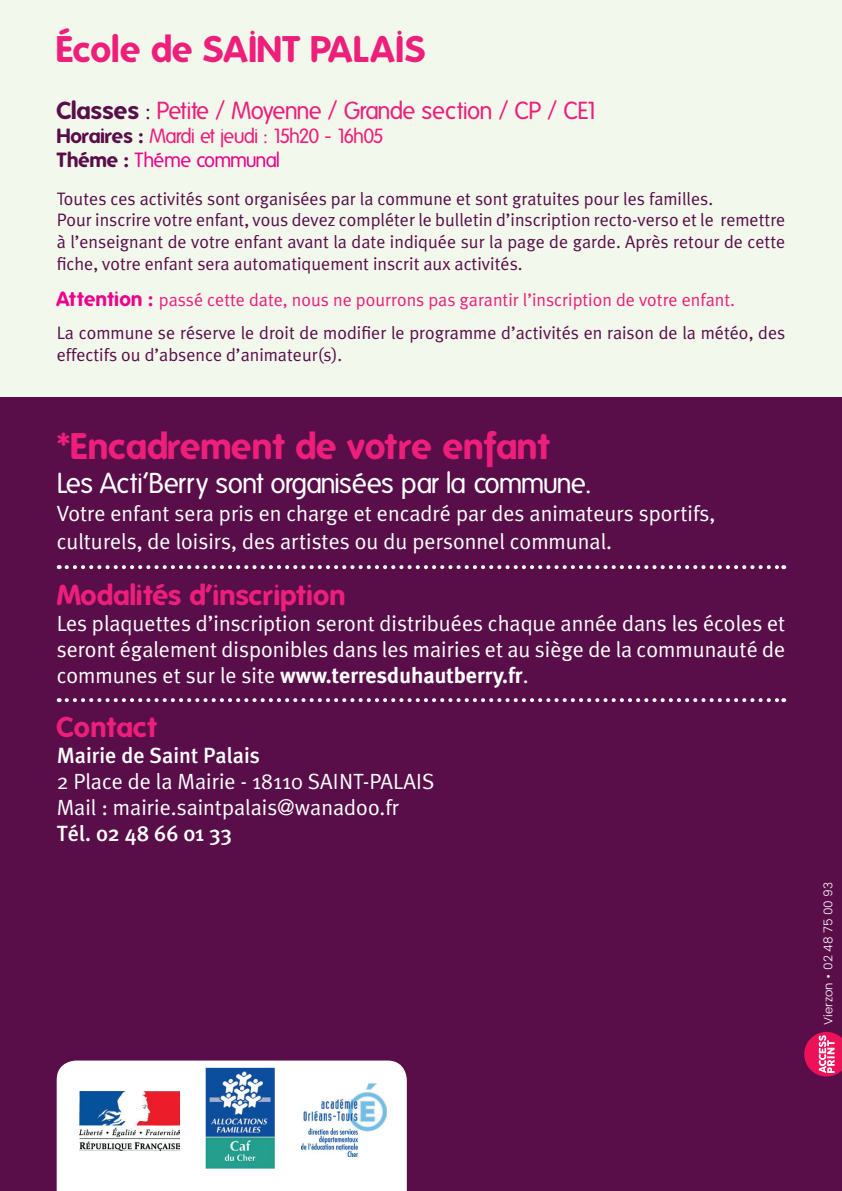
<style>
.page{position:relative;width:842px;height:1191px;background:#fff}
.page>*{position:absolute;margin:0;border:0;box-sizing:border-box;transform-origin:0 0}
.t1{font:700 36px "Folks";color:#ee1e7b}
.t2{font:28px "Folks";letter-spacing:-.035em;color:#fff}
.t3{font:700 28px "Folks";color:#ee1e7b}
.t4{font:24px "Folks";letter-spacing:-.035em;color:#ee1e7b}
.t5{font:22px/26px "Meta Plus Normal";color:#fff}
.t6{font:700 22px "Meta Plus";color:#fff}
.t7{font:500 22px "Meta Plus";color:#fff}
.t8{font:20px/24px "Folks";letter-spacing:-.055em;color:#ee1e7b}
.t9{font:18px/21.6px "Meta Plus Normal";color:#590e4a}
.t10{font:300 12px "Poppins";color:#fff}
.s1{font-weight:700;color:#590e4a}
.s2{color:#590e4a}
.s3{color:#ed028c}
.s4{font-family:"Folks";font-weight:700;font-size:20px;color:#ed028c}
.s5{color:#ee1e7b}
.s6{font-family:"Meta Plus Normal";font-weight:400}
</style>
<div class="page">
<div style="left:0;top:0;width:842px;height:567px;background:#f3f8ec"></div>
<div style="left:0;top:397px;width:842px;height:794px;background:#590e4a"></div>
<svg style="left:67px;top:565px;width:717px;height:4px"></svg>
<svg style="left:67px;top:698px;width:717px;height:4px"></svg>
<svg style="left:804px;top:1032px;width:38px;height:44px;background:#d83971"></svg>
<div style="left:57px;top:1060px;width:350px;height:131px;background:#fff"></div>
<img style="left:205px;top:1067px;width:70px;height:101px">
<img style="left:301px;top:1083px;width:85px;height:73px">
<img style="left:79px;top:1091px;width:100px;height:59px">
<h1 class="t1" style="left:57px;top:28px;width:370px">École de SAINT PALAIS</h1>
<h3 class="t4" style="left:57px;top:98px;width:544px"><span class="s1">Classes</span> <span class="s2">:</span> Petite / Moyenne / Grande section / CP / CE1</h3>
<p class="t8" style="left:57px;top:124px;width:329px"><span class="s1">Horaires :</span> Mardi et jeudi : 15h20 - 16h05<br><span class="s1">Théme :</span> <span class="s3">Théme communal</span></p>
<p class="t9" style="left:57px;top:187px;width:730px">Toutes ces activités sont organisées par la commune et sont gratuites pour les familles.<br>Pour inscrire votre enfant, vous devez compléter le bulletin d’inscription recto-verso et le remettre à l’enseignant de votre enfant avant la date indiquée sur la page de garde. Après retour de cette fiche, votre enfant sera automatiquement inscrit aux activités.</p>
<p class="t9" style="left:57px;top:282px;width:730px;line-height:33.6px"><span class="s4">Attention :</span> <span class="s5">passé cette date, nous ne pourrons pas garantir l’inscription de votre enfant.<br></span>La commune se réserve le droit de modifier le programme d’activités en raison de la météo, des</p>
<p class="t9" style="left:57px;top:343px;width:287px">effectifs ou d’absence d’animateur(s).</p>
<h1 class="t1" style="left:57px;top:425px;width:495px">*Encadrement de votre enfant</h1>
<h2 class="t2" style="left:57px;top:468px;width:536px">Les Acti’Berry sont organisées par la commune.</h2>
<p class="t5" style="left:57px;top:499px;width:660px;line-height:28px">Votre enfant sera pris en charge et encadré par des animateurs sportifs, culturels, de loisirs, des artistes ou du personnel communal.</p>
<h2 class="t3" style="left:57px;top:578px;width:291px">Modalités d’inscription</h2>
<p class="t5" style="left:57px;top:610px;width:730px">Les plaquettes d’inscription seront distribuées chaque année dans les écoles et seront également disponibles dans les mairies et au siège de la communauté de</p>
<p class="t6" style="left:57px;top:662px;width:473px"><span class="s6">communes et sur le site</span> www.terresduhautberry.fr<span class="s6">.</span></p>
<h2 class="t3" style="left:57px;top:710px;width:102px">Contact</h2>
<p class="t7" style="left:57px;top:742px;width:205px">Mairie de Saint Palais</p>
<p class="t5" style="left:57px;top:768px;width:379px">2 Place de la Mairie - 18110 SAINT-PALAIS<br>Mail : mairie.saintpalais@wanadoo.fr</p>
<p class="t7" style="left:57px;top:820px;width:177px">Tél. 02 48 66 01 33</p>
<p class="t10" style="left:820px;top:1024px;width:144px;rotate:-90deg">Vierzon • 02 48 75 00 93</p>
</div>
